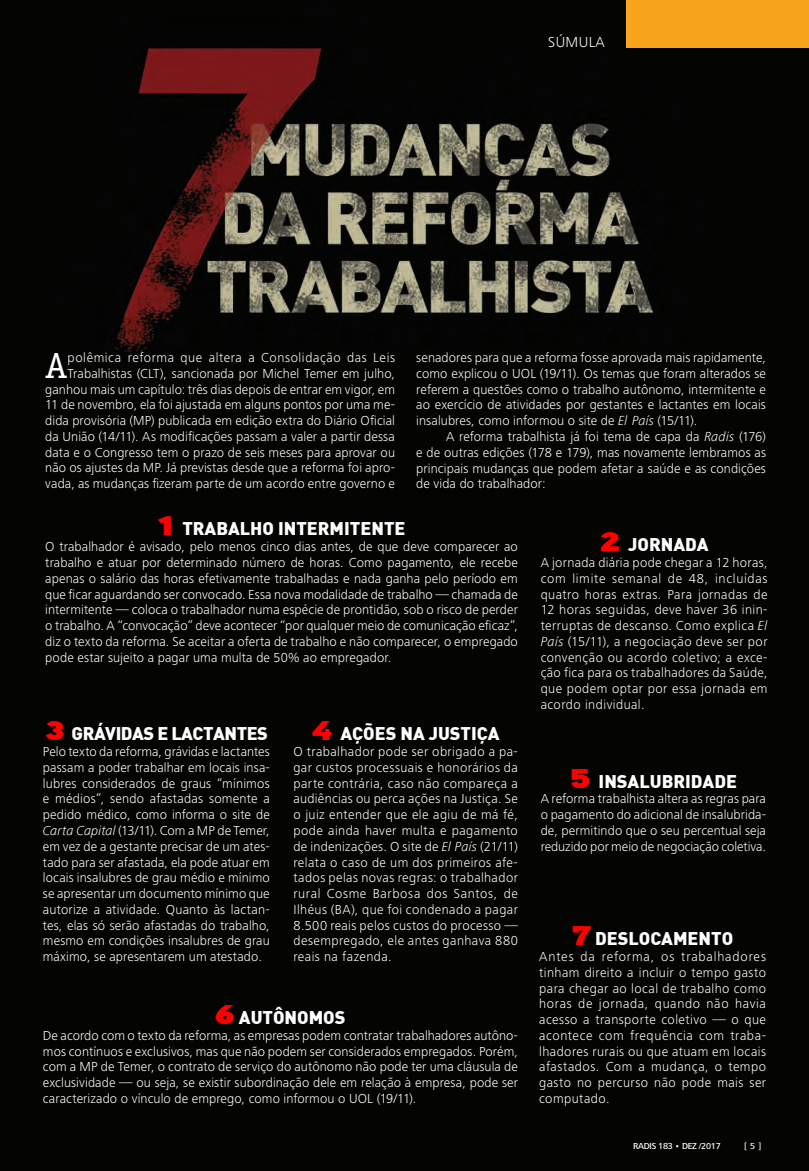
<style>
.page{position:relative;width:809px;height:1171px;background:#fff}
.page>*{position:absolute;margin:0;border:0;box-sizing:border-box;transform-origin:0 0}
.Corpo_-_Capitular_2{font:36.45px "Officina Serif Std";color:#fff}
._183-sumula_abre{font:900 18px "DIN";color:#fff}
._183-sumula_abre-2{font:900 18px "DIN";letter-spacing:-.025em;color:#fff}
.Chapéu{font:300 15px "Frutiger Next LT";letter-spacing:.025em;color:#fff}
.Corpo_-_Sem_recuo{font:300 13.5px/15.8px "Frutiger Next LT";letter-spacing:.015em;color:#fff;text-align:justify}
.Corpo_-_Capitular_2-2{font:300 13.5px/15.8px "Frutiger Next LT";letter-spacing:.005em;color:#fff;text-align:right}
.Corpo_-_2_col{font:300 13.5px/15.8px "Frutiger Next LT";letter-spacing:.005em;color:#fff;text-align:justify}
.t1{font:500 9px "Frutiger Next LT";letter-spacing:-.03em;color:#fff}
.s1{font-style:italic}
.s2{font-family:"Aaux Pro Poster";font-weight:400;font-size:27px;color:#f00}
</style>
<div class="page">
<div style="left:0;top:0;width:809px;height:1170px;background:#040503"></div>
<div style="left:626px;top:0;width:183px;height:47px;background:#f9a51b"></div>
<p class="Chapéu" style="left:548px;top:34px;width:58px">SÚMULA</p>
<p class="Corpo_-_Capitular_2-2" style="left:45px;top:350px;width:351px">polêmica reforma que altera a Consolidação das Leis Trabalhistas (CLT), sancionada por Michel Temer em julho, ganhou mais um capítulo: três dias depois de entrar em vigor, em 11 de novembro, ela foi ajustada em alguns pontos por uma me&shy;dida provisória (MP) publicada em edição extra do Diário Oficial da União (14/11). As modificações passam a valer a partir dessa data e o Congresso tem o prazo de seis meses para aprovar ou não os ajustes da MP. Já previstas desde que a reforma foi apro&shy;vada, as mudanças fizeram parte de um acordo entre governo e</p>
<p class="Corpo_-_Capitular_2-2" style="left:416px;top:350px;width:351px;text-align:justify">senadores para que a reforma fosse aprovada mais rapidamente, como explicou o UOL (19/11). Os temas que foram alterados se referem a questões como o trabalho autônomo, intermitente e ao exercício de atividades por gestantes e lactantes em locais insalubres, como informou o site de <span class="s1">El País</span> (15/11).</p>
<p class="Corpo_-_Capitular_2" style="left:45px;top:344px;width:24px">A</p>
<p class="Corpo_-_2_col" style="left:416px;top:428px;width:351px;text-indent:30px">A reforma trabalhista já foi tema de capa da <span class="s1">Radis</span> (176) e de outras edições (178 e 179), mas novamente lembramos as principais mudanças que podem afetar a saúde e as condições de vida do trabalhador:</p>
<p class="_183-sumula_abre" style="left:158px;top:517px;width:249px"><span class="s2">1</span> TRABALHO INTERMITENTE</p>
<p class="Corpo_-_Sem_recuo" style="left:45px;top:539px;width:474px">O trabalhador é avisado, pelo menos cinco dias antes, de que deve comparecer ao trabalho e atuar por determinado número de horas. Como pagamento, ele recebe apenas o salário das horas efetivamente trabalhadas e nada ganha pelo período em que ficar aguardando ser convocado. Essa nova modalidade de trabalho — chamada de intermitente — coloca o trabalhador numa espécie de prontidão, sob o risco de perder o trabalho. A “convocação” deve acontecer “por qualquer meio de comunicação eficaz”, diz o texto da reforma. Se aceitar a oferta de trabalho e não comparecer, o empregado pode estar sujeito a pagar uma multa de 50% ao empregador.</p>
<p class="_183-sumula_abre-2" style="left:45px;top:721px;width:225px"><span class="s2">3</span> GRÁVIDAS E LACTANTES</p>
<p class="Corpo_-_Sem_recuo" style="left:43px;top:743px;width:228px">Pelo texto da reforma, grávidas e lactantes passam a poder trabalhar em locais insa&shy;lubres considerados de graus “mínimos e médios”, sendo afastadas somente a pedido médico, como informa o site de <span class="s1">Carta Capital</span> (13/11). Com a MP de Temer, em vez de a gestante precisar de um ates&shy;tado para ser afastada, ela pode atuar em locais insalubres de grau médio e mínimo se apresentar um documento mínimo que autorize a atividade. Quanto às lactan&shy;tes, elas só serão afastadas do trabalho, mesmo em condições insalubres de grau máximo, se apresentarem um atestado.</p>
<p class="_183-sumula_abre" style="left:312px;top:721px;width:189px"><span class="s2">4</span> AÇÕES NA JUSTIÇA</p>
<p class="Corpo_-_Sem_recuo" style="left:293px;top:743px;width:226px">O trabalhador pode ser obrigado a pa&shy;gar custos processuais e honorários da parte contrária, caso não compareça a audiências ou perca ações na Justiça. Se o juiz entender que ele agiu de má fé, pode ainda haver multa e pagamento de indenizações. O site de <span class="s1">El País</span> (21/11) relata o caso de um dos primeiros afe&shy;tados pelas novas regras: o trabalhador rural Cosme Barbosa dos Santos, de Ilhéus (BA), que foi condenado a pagar 8.500 reais pelos custos do processo — desempregado, ele antes ganhava 880 reais na fazenda.</p>
<p class="_183-sumula_abre" style="left:215px;top:1005px;width:132px"><span class="s2">6</span> AUTÔNOMOS</p>
<p class="Corpo_-_Sem_recuo" style="left:43px;top:1027px;width:476px">De acordo com o texto da reforma, as empresas podem contratar trabalhadores autôno&shy;mos contínuos e exclusivos, mas que não podem ser considerados empregados. Porém, com a MP de Temer, o contrato de serviço do autônomo não pode ter uma cláusula de exclusividade — ou seja, se existir subordinação dele em relação à empresa, pode ser caracterizado o vínculo de emprego, como informou o UOL (19/11).</p>
<p class="_183-sumula_abre" style="left:599px;top:532px;width:110px"><span class="s2">2</span> JORNADA</p>
<p class="Corpo_-_Sem_recuo" style="left:540px;top:554px;width:228px">A jornada diária pode chegar a 12 horas, com limite semanal de 48, incluídas quatro horas extras. Para jornadas de 12 horas seguidas, deve haver 36 inin&shy;terruptas de descanso. Como explica <span class="s1">El País</span> (15/11), a negociação deve ser por convenção ou acordo coletivo; a exce&shy;ção fica para os trabalhadores da Saúde, que podem optar por essa jornada em acordo individual.</p>
<p class="_183-sumula_abre" style="left:569px;top:769px;width:169px"><span class="s2">5</span> INSALUBRIDADE</p>
<p class="Corpo_-_Sem_recuo" style="left:540px;top:791px;width:227px">A reforma trabalhista altera as regras para o pagamento do adicional de insalubrida&shy;de, permitindo que o seu percentual seja reduzido por meio de negociação coletiva.</p>
<p class="_183-sumula_abre" style="left:572px;top:926px;width:163px"><span class="s2">7</span> DESLOCAMENTO</p>
<p class="Corpo_-_Sem_recuo" style="left:539px;top:948px;width:228px">Antes da reforma, os trabalhadores tinham direito a incluir o tempo gasto para chegar ao local de trabalho como horas de jornada, quando não havia acesso a transporte coletivo — o que acontece com frequência com traba&shy;lhadores rurais ou que atuam em locais afastados. Com a mudança, o tempo gasto no percurso não pode mais ser computado.</p>
<p class="t1" style="left:633px;top:1140px;width:89px">RADIS 183 • DEZ /2017</p>
<p class="t1" style="left:744px;top:1140px;width:19px">[5]</p>
</div>
